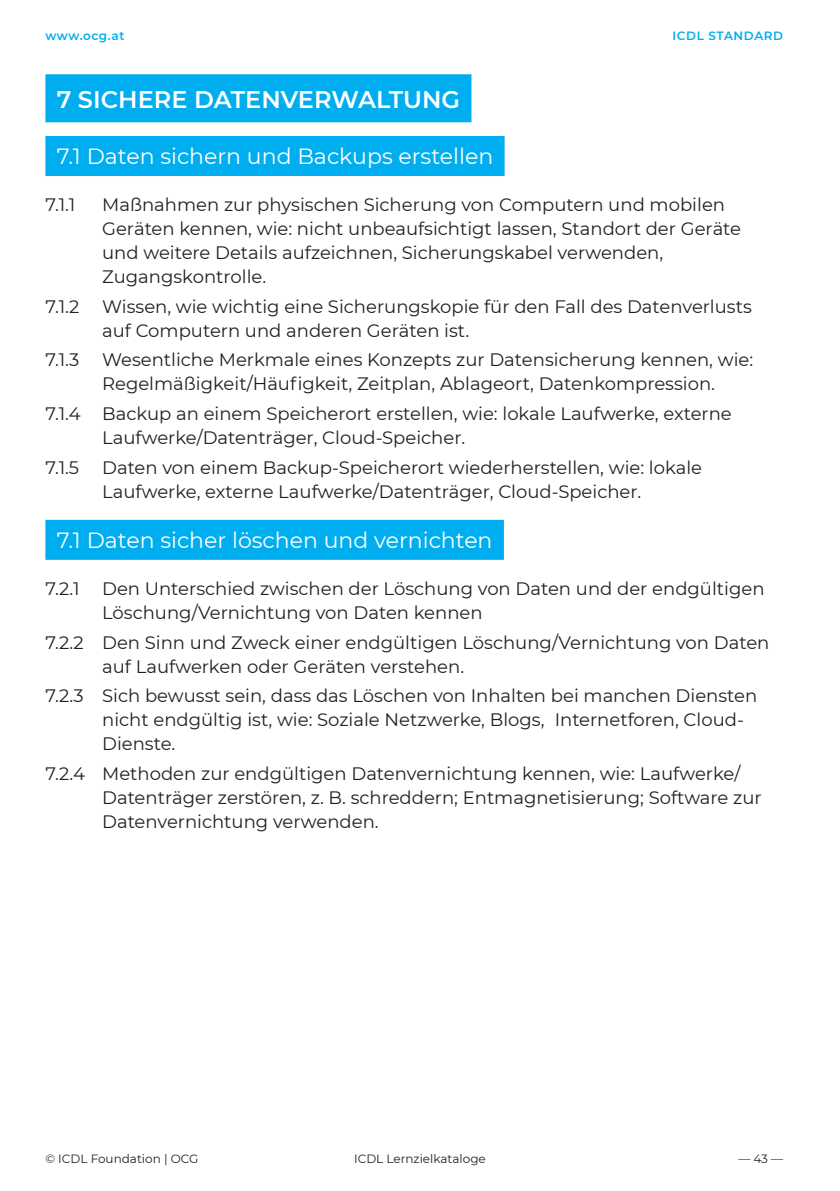
<style>
.page{position:relative;width:840px;height:1191px;background:#fff}
.page>*{position:absolute;margin:0;border:0;box-sizing:border-box;transform-origin:0 0}
.H3_Kapitelüberschrift{font:600 24px "Montserrat";color:#fff}
.H4_Skill_Set{font:22px "Montserrat";color:#fff}
.Fliesstext_schwarz_9_12{font:18px/24px "Montserrat";color:#231f20}
.t1{font:12px "Montserrat";color:#231f20}
.t2{font:600 12px "Montserrat";letter-spacing:.05em;color:#00aeef}
</style>
<div class="page">
<div style="left:45px;top:74px;width:426px;height:48px;background:#00aeef"></div>
<div style="left:45px;top:136px;width:459px;height:40px;background:#00aeef"></div>
<div style="left:45px;top:520px;width:458px;height:40px;background:#00aeef"></div>
<p class="t2" style="left:45px;top:27px;width:81px">www.ocg.at</p>
<p class="t2" style="left:672px;top:27px;width:112px">ICDL STANDARD</p>
<p class="H3_Kapitelüberschrift" style="left:57px;top:83px;width:404px">7 SICHERE DATENVERWALTUNG</p>
<p class="H4_Skill_Set" style="left:57px;top:141px;width:438px">7.1 Daten sichern und Backups erstellen</p>
<p class="Fliesstext_schwarz_9_12" style="left:45px;top:192px;width:31px">7.1.1</p>
<p class="Fliesstext_schwarz_9_12" style="left:102px;top:192px;width:640px">Maßnahmen zur physischen Sicherung von Computern und mobilen Geräten kennen, wie: nicht unbeaufsichtigt lassen, Standort der Geräte und weitere Details aufzeichnen, Sicherungskabel verwenden, Zugangskontrolle.</p>
<p class="Fliesstext_schwarz_9_12" style="left:45px;top:294px;width:35px">7.1.2</p>
<p class="Fliesstext_schwarz_9_12" style="left:102px;top:294px;width:650px">Wissen, wie wichtig eine Sicherungskopie für den Fall des Datenverlusts auf Computern und anderen Geräten ist.</p>
<p class="Fliesstext_schwarz_9_12" style="left:45px;top:347px;width:35px">7.1.3</p>
<p class="Fliesstext_schwarz_9_12" style="left:102px;top:347px;width:652px">Wesentliche Merkmale eines Konzepts zur Datensicherung kennen, wie:<br>Regelmäßigkeit/Häufigkeit, Zeitplan, Ablageort, Datenkompression.</p>
<p class="Fliesstext_schwarz_9_12" style="left:102px;top:401px;width:630px;text-indent:-57px">7.1.4 Backup an einem Speicherort erstellen, wie: lokale Laufwerke, externe<br>Laufwerke/Datenträger, Cloud-Speicher.</p>
<p class="Fliesstext_schwarz_9_12" style="left:45px;top:455px;width:35px">7.1.5</p>
<p class="Fliesstext_schwarz_9_12" style="left:102px;top:455px;width:601px">Daten von einem Backup-Speicherort wiederherstellen, wie: lokale<br>Laufwerke, externe Laufwerke/Datenträger, Cloud-Speicher.</p>
<p class="H4_Skill_Set" style="left:57px;top:525px;width:437px">7.1 Daten sicher löschen und vernichten</p>
<p class="Fliesstext_schwarz_9_12" style="left:45px;top:576px;width:36px">7.2.1</p>
<p class="Fliesstext_schwarz_9_12" style="left:102px;top:576px;width:663px">Den Unterschied zwischen der Löschung von Daten und der endgültigen<br>Löschung/Vernichtung von Daten kennen</p>
<p class="Fliesstext_schwarz_9_12" style="left:102px;top:629px;width:668px;text-indent:-57px">7.2.2 Den Sinn und Zweck einer endgültigen Löschung/Vernichtung von Daten auf Laufwerken oder Geräten verstehen.</p>
<p class="Fliesstext_schwarz_9_12" style="left:102px;top:683px;width:656px;text-indent:-57px">7.2.3 Sich bewusst sein, dass das Löschen von Inhalten bei manchen Diensten nicht endgültig ist, wie: Soziale Netzwerke, Blogs, Internetforen, Cloud-<br>Dienste.</p>
<p class="Fliesstext_schwarz_9_12" style="left:102px;top:761px;width:660px;text-indent:-57px">7.2.4 Methoden zur endgültigen Datenvernichtung kennen, wie: Laufwerke/<br>Datenträger zerstören, z. B. schreddern; Entmagnetisierung; Software zur<br>Datenvernichtung verwenden.</p>
<p class="t1" style="left:45px;top:1150px;width:154px">© ICDL Foundation | OCG</p>
<p class="t1" style="left:354px;top:1150px;width:133px">ICDL Lernzielkataloge</p>
<p class="t1" style="left:738px;top:1150px;width:46px">— 43 —</p>
</div>
